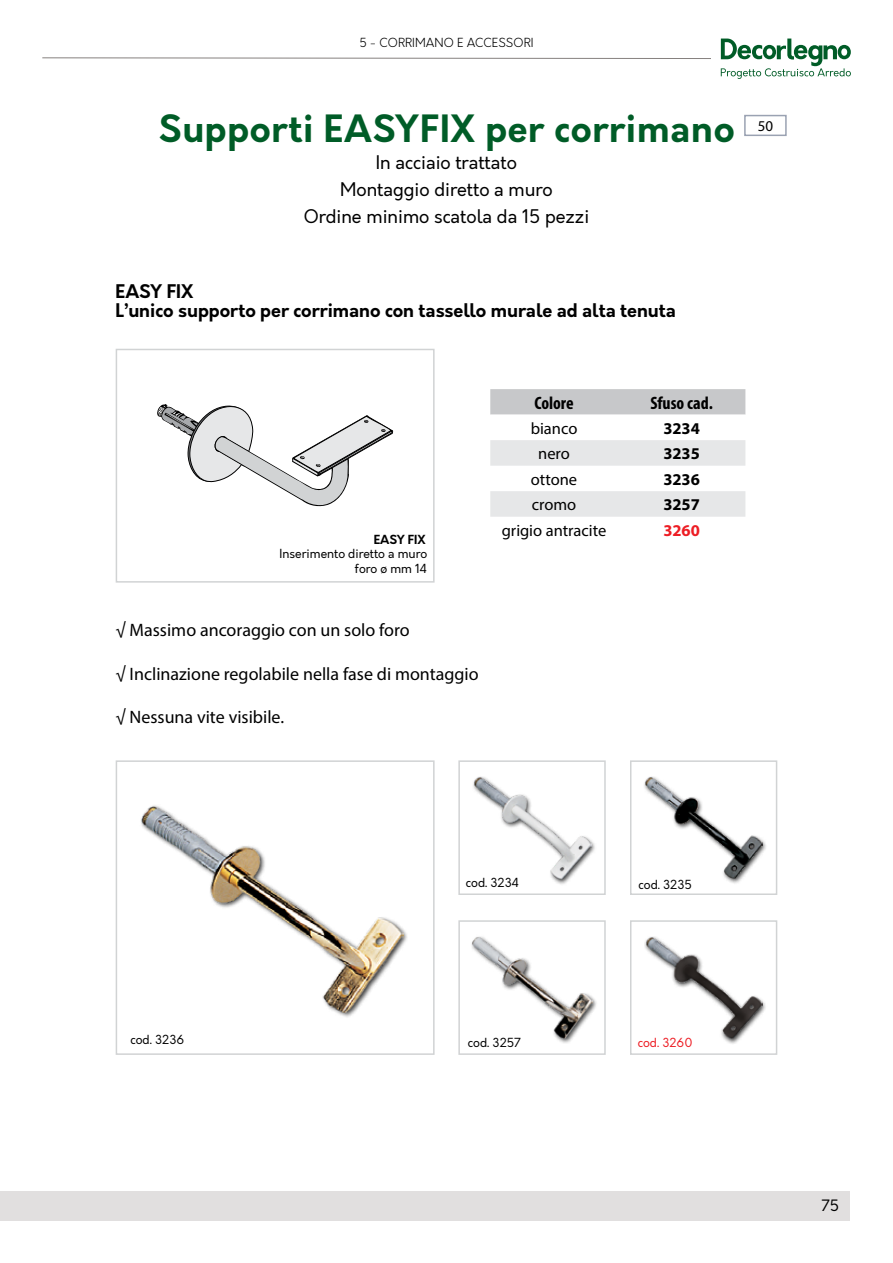
<style>
.page{position:relative;width:893px;height:1263px;background:#fff}
.page>*{position:absolute;margin:0;border:0;box-sizing:border-box;transform-origin:0 0}
.t1{font:700 36px "Orkney";letter-spacing:.02em;color:#005c27}
.t2{font:18px "Myriad Pro";color:#000}
.t3{font:18px/27px "Orkney";color:#000;text-align:center}
.t4{font:700 18px/19.5px "Orkney";color:#000}
.t5{font:700 condensed 18px "Myriad Pro";color:#000}
.t6{font:16.5px "Myriad Pro";color:#000}
.t7{font:700 16.5px "Myriad Pro";color:#000}
.t8{font:700 16.5px "Myriad Pro";color:#ed1d24}
.t9{font:15px "Orkney";color:#000}
.t10{font:15px "Myriad Pro";color:#000}
.t11{font:12px/15px "Orkney";color:#000;text-align:right}
.t12{font:300 12px "Orkney";letter-spacing:.01em;color:#000}
.t13{font:12px "Orkney";color:#ed1d24}
.t14{font:700 12px "Orkney";color:#000}
</style>
<div class="page">
<div style="left:0;top:1191px;width:850px;height:29px;background:#e1dfdf"></div>
<svg style="left:42px;top:39px;width:809px;height:40px"></svg>
<div style="left:116px;top:760px;width:319px;height:295px;border:2px solid #d1d3d4"></div>
<img style="left:141px;top:805px;width:263px;height:208px">
<div style="left:630px;top:920px;width:147px;height:135px;border:2px solid #d1d3d4"></div>
<div style="left:644px;top:935px;width:123px;height:109px;background:#000;opacity:.75"></div>
<img style="left:645px;top:936px;width:117px;height:103px">
<div style="left:458px;top:920px;width:148px;height:135px;border:2px solid #d1d3d4"></div>
<div style="left:470px;top:934px;width:128px;height:110px;background:#000;opacity:.75"></div>
<img style="left:471px;top:936px;width:122px;height:103px">
<div style="left:630px;top:760px;width:147px;height:135px;border:2px solid #d1d3d4"></div>
<div style="left:643px;top:775px;width:125px;height:109px;background:#000;opacity:.75"></div>
<img style="left:645px;top:776px;width:118px;height:103px">
<div style="left:458px;top:760px;width:148px;height:135px;border:2px solid #d1d3d4"></div>
<div style="left:472px;top:775px;width:125px;height:110px;background:#000;opacity:.75"></div>
<img style="left:474px;top:776px;width:118px;height:104px">
<div style="left:744px;top:115px;width:43px;height:21px;border:2px solid #9aa2b2"></div>
<div style="left:116px;top:349px;width:319px;height:234px;border:2px solid #d1d3d4"></div>
<svg style="left:157px;top:404px;width:236px;height:103px"></svg>
<svg style="left:490px;top:389px;width:255px;height:128px"></svg>
<p class="t12" style="left:359px;top:35px;width:176px">5 - CORRIMANO E ACCESSORI</p>
<h1 class="t1" style="left:158px;top:105px;width:578px">Supporti EASYFIX per corrimano</h1>
<p class="t3" style="left:304px;top:149px;width:287px">In acciaio trattato<br>Montaggio diretto a muro<br>Ordine minimo scatola da 15 pezzi</p>
<p class="t4" style="left:116px;top:282px;width:562px">EASY FIX<br>L’unico supporto per corrimano con tassello murale ad alta tenuta</p>
<p class="t10" style="left:758px;top:117px;width:17px">50</p>
<p class="t14" style="left:374px;top:531px;width:53px">EASY FIX</p>
<p class="t11" style="left:280px;top:546px;width:149px">Inserimento diretto a muro foro ø mm 14</p>
<p class="t2" style="left:116px;top:619px;width:296px">√ Massimo ancoraggio con un solo foro</p>
<p class="t2" style="left:116px;top:662px;width:364px">√ Inclinazione regolabile nella fase di montaggio</p>
<p class="t2" style="left:116px;top:706px;width:170px">√ Nessuna vite visibile.</p>
<p class="t5" style="left:534px;top:391px;width:41px">Colore</p>
<p class="t5" style="left:650px;top:391px;width:64px">Sfuso cad.</p>
<p class="t6" style="left:531px;top:418px;width:48px">bianco</p>
<p class="t7" style="left:663px;top:417px;width:38px">3234</p>
<p class="t6" style="left:538px;top:443px;width:33px">nero</p>
<p class="t7" style="left:663px;top:443px;width:38px">3235</p>
<p class="t6" style="left:531px;top:469px;width:48px">ottone</p>
<p class="t7" style="left:663px;top:468px;width:38px">3236</p>
<p class="t6" style="left:532px;top:494px;width:46px">cromo</p>
<p class="t7" style="left:663px;top:494px;width:38px">3257</p>
<p class="t6" style="left:502px;top:520px;width:106px">grigio antracite</p>
<p class="t8" style="left:663px;top:519px;width:38px">3260</p>
<p class="t11" style="left:466px;top:876px;width:55px">cod. 3234</p>
<p class="t11" style="left:639px;top:877px;width:55px">cod. 3235</p>
<p class="t11" style="left:131px;top:1032px;width:55px">cod. 3236</p>
<p class="t11" style="left:468px;top:1036px;width:54px">cod. 3257</p>
<p class="t13" style="left:638px;top:1035px;width:56px">cod. 3260</p>
<p class="t9" style="left:821px;top:1196px;width:19px">75</p>
</div>
